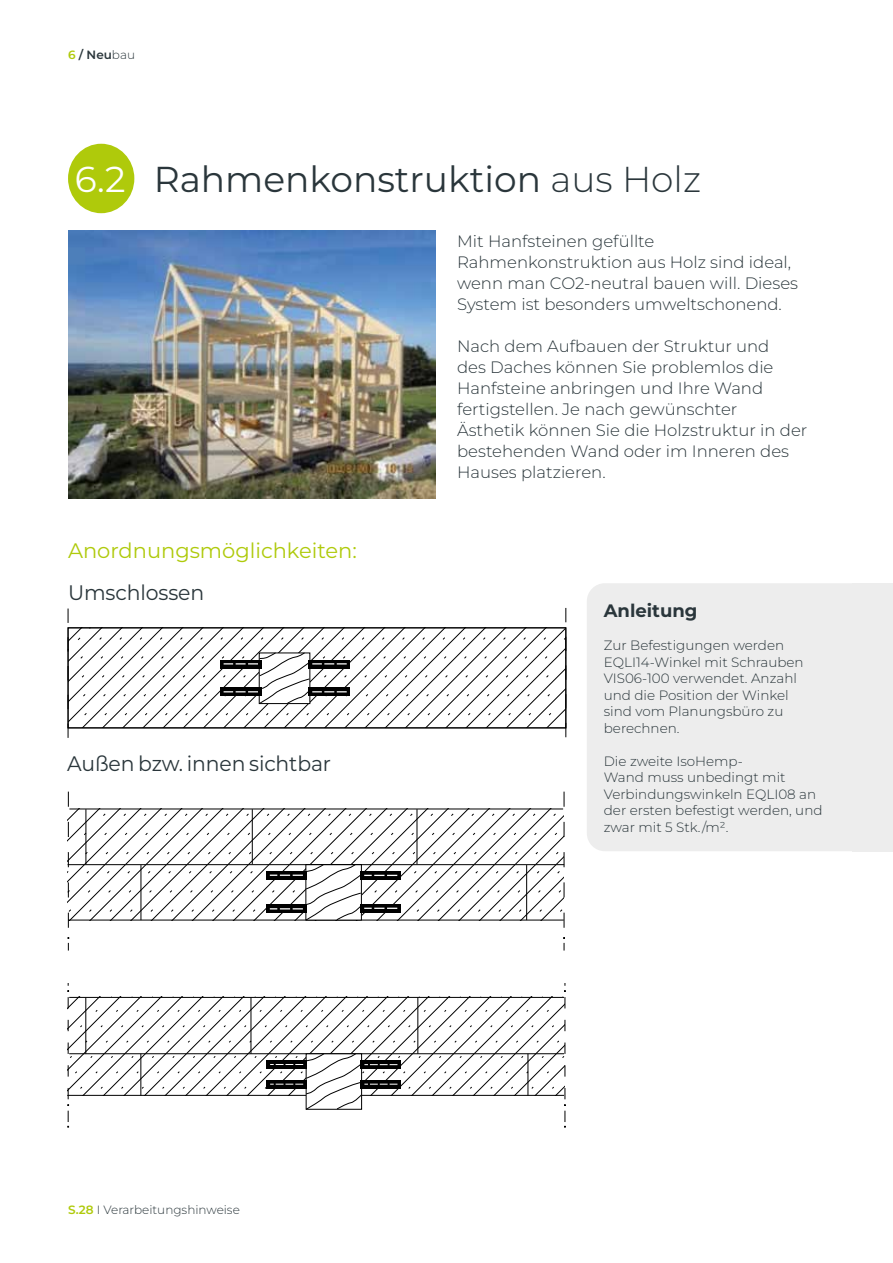
<style>
.page{position:relative;width:893px;height:1263px;background:#fff}
.page>*{position:absolute;margin:0;border:0;box-sizing:border-box;transform-origin:0 0}
.t1{font:36px "Montserrat";color:#2a363b}
.t2{font:21px "Montserrat";letter-spacing:-.005em;color:#2a363b}
.t3{font:21px "Montserrat";color:#afca0b}
.t4{font:700 18px "Montserrat";color:#2a363b}
.t5{font:300 16.5px/21px "Montserrat";color:#2a363b}
.t6{font:300 13.5px/16.5px "Montserrat";color:#2a363b}
.t7{font:300 12px "Montserrat";color:#2a363b}
.t8{font:600 12px "Montserrat";color:#2a363b}
.s1{color:#afca0b}
.s2{font-weight:300}
.s3{color:#fff}
.s4{font-weight:600;color:#afca0b}
</style>
<div class="page">
<svg style="left:67px;top:607px;width:499px;height:131px"></svg>
<svg style="left:68px;top:792px;width:497px;height:158px"></svg>
<hr style="left:68px;top:864px;width:496px;height:1px;background:#000">
<hr style="left:86px;top:809px;width:1px;height:55px;background:#000">
<hr style="left:252px;top:809px;width:1px;height:55px;background:#000">
<hr style="left:417px;top:809px;width:1px;height:55px;background:#000">
<hr style="left:526px;top:865px;width:1px;height:55px;background:#000">
<hr style="left:141px;top:865px;width:1px;height:55px;background:#000">
<svg style="left:67px;top:983px;width:499px;height:145px"></svg>
<div style="left:587px;top:583px;width:306px;height:268px;background:#ededed;border-radius:18px"></div>
<div style="left:853px;top:583px;width:40px;height:268px;background:#ededed"></div>
<div style="left:68px;top:144px;width:66px;height:69px;background:#afca0b;border-radius:50%"></div>
<img style="left:68px;top:231px;width:368px;height:267px">
<p class="t8" style="left:68px;top:47px;width:69px"><span class="s1">6</span> / Neu<span class="s2">bau</span></p>
<h1 class="t1" style="left:75px;top:155px;width:628px"><span class="s3">6.2</span> Rahmenkonstruktion <span class="s2">aus Holz</span></h1>
<p class="t3" style="left:68px;top:536px;width:290px">Anordnungsmöglichkeiten:</p>
<p class="t2" style="left:68px;top:578px;width:138px">Umschlossen</p>
<p class="t2" style="left:67px;top:749px;width:265px">Außen bzw. innen sichtbar</p>
<p class="t5" style="left:457px;top:230px;width:342px">Mit Hanfsteinen gefüllte Rahmenkonstruktion aus Holz sind ideal, wenn man CO2-neutral bauen will. Dieses System ist besonders umweltschonend.</p>
<p class="t5" style="left:457px;top:335px;width:352px">Nach dem Aufbauen der Struktur und<br>des Daches können Sie problemlos die Hanfsteine anbringen und Ihre Wand fertigstellen. Je nach gewünschter Ästhetik können Sie die Holzstruktur in der bestehenden Wand oder im Inneren des Hauses platzieren.</p>
<p class="t4" style="left:604px;top:599px;width:95px">Anleitung</p>
<p class="t6" style="left:604px;top:637px;width:201px">Zur Befestigungen werden<br>EQLI14-Winkel mit Schrauben<br>VIS06-100 verwendet. Anzahl und die Position der Winkel sind vom Planungsbüro zu berechnen.</p>
<p class="t6" style="left:604px;top:752px;width:220px">Die zweite IsoHemp-<br>Wand muss unbedingt mit<br>Verbindungswinkeln EQLI08 an der ersten befestigt werden, und zwar mit 5 Stk./m².</p>
<p class="t7" style="left:68px;top:1202px;width:173px"><span class="s4">S.28</span> I Verarbeitungshinweise</p>
</div>
